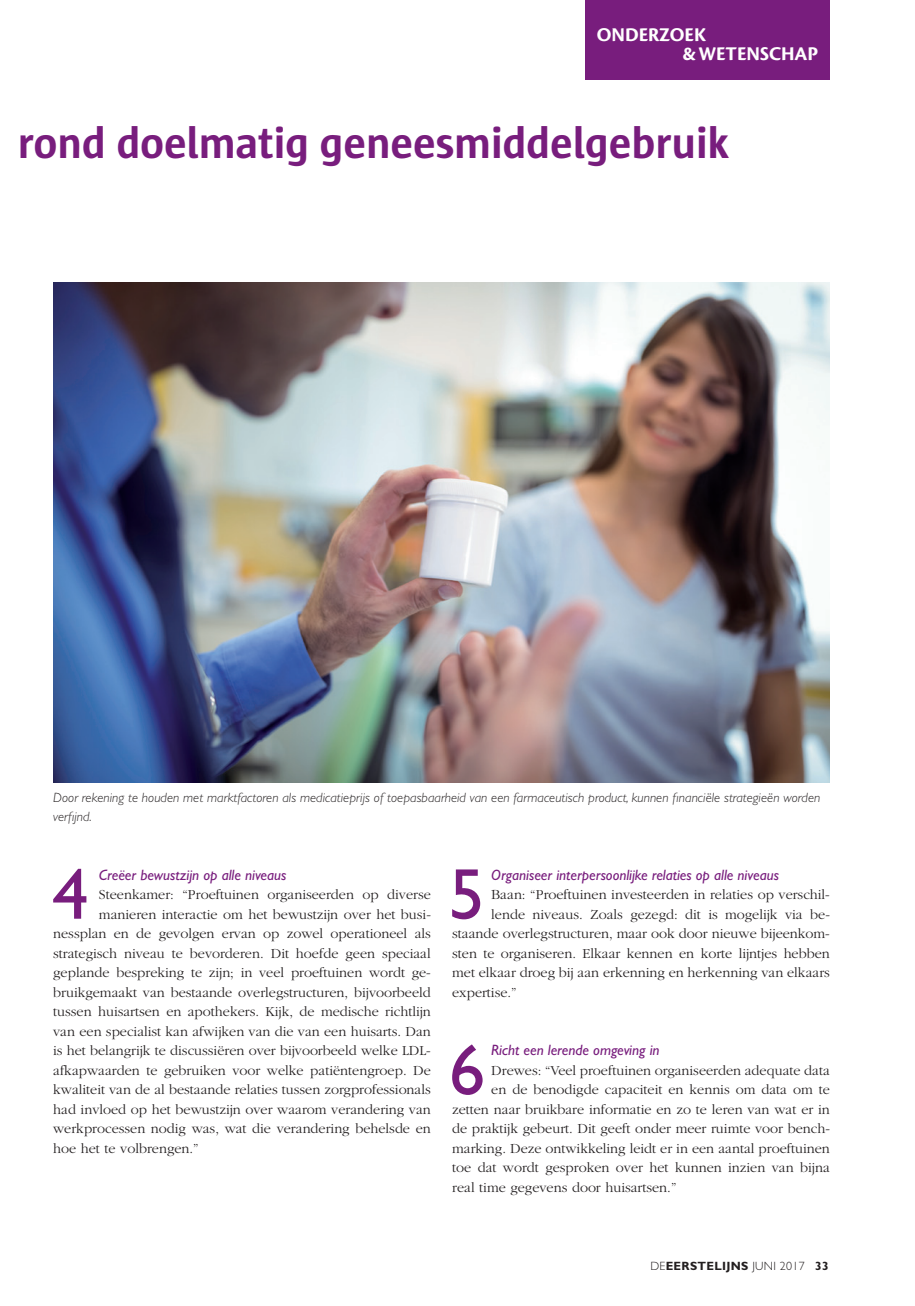
<style>
.page{position:relative;width:915px;height:1306px;background:#fff}
.page>*{position:absolute;margin:0;border:0;box-sizing:border-box;transform-origin:0 0}
.t1{font:72.15px "Gill Sans";color:#781d7d}
.t2{font:700 45px "Sun";letter-spacing:-.005em;color:#781d7d}
.t3{font:20.25px/19.5px "Cronos MM 700 13";color:#fff}
.t4{font:italic 15px "Gill Sans";color:#781d7d}
.t5{font:300 14.25px "Garamond";color:#231f20}
.t6{font:italic 300 13.5px/19.5px "Gill Sans";letter-spacing:.005em;color:#231f20}
.t7{font:700 12px "Gill Sans";letter-spacing:.025em;color:#231f20}
.s1{font-weight:300}
</style>
<div class="page">
<div style="left:585px;top:0;width:244px;height:80px;background:#781d7d"></div>
<img style="left:53px;top:283px;width:776px;height:499px">
<h3 class="t3" style="left:682px;top:25px;width:137px;text-indent:-85px">ONDERZOEK<br>&amp; WETENSCHAP</h3>
<h2 class="t2" style="left:18px;top:118px;width:712px">rond doelmatig geneesmiddelgebruik</h2>
<p class="t6" style="left:53px;top:787px;width:768px">Door rekening te houden met marktfactoren als medicatieprijs of toepasbaarheid van een farmaceutisch product, kunnen financiële strategieën worden verfijnd.</p>
<h1 class="t1" style="left:52px;top:853px;width:38px">4</h1>
<p class="t4" style="left:99px;top:866px;width:189px">Creëer bewustzijn op alle niveaus</p>
<p class="t5" style="left:99px;top:887px;width:333px">Steenkamer: “Proeftuinen organiseerden op diverse</p>
<p class="t5" style="left:99px;top:906px;width:333px">manieren interactie om het bewustzijn over het busi-</p>
<p class="t5" style="left:53px;top:926px;width:379px">nessplan en de gevolgen ervan op zowel operationeel als</p>
<p class="t5" style="left:53px;top:945px;width:379px">strategisch niveau te bevorderen. Dit hoefde geen speciaal</p>
<p class="t5" style="left:53px;top:965px;width:379px">geplande bespreking te zijn; in veel proeftuinen wordt ge-</p>
<p class="t5" style="left:53px;top:984px;width:379px">bruikgemaakt van bestaande overlegstructuren, bijvoorbeeld</p>
<p class="t5" style="left:53px;top:1004px;width:379px">tussen huisartsen en apothekers. Kijk, de medische richtlijn</p>
<p class="t5" style="left:53px;top:1023px;width:379px">van een specialist kan afwijken van die van een huisarts. Dan</p>
<p class="t5" style="left:53px;top:1043px;width:378px">is het belangrijk te discussiëren over bijvoorbeeld welke LDL-</p>
<p class="t5" style="left:53px;top:1062px;width:379px">afkapwaarden te gebruiken voor welke patiëntengroep. De</p>
<p class="t5" style="left:53px;top:1082px;width:379px">kwaliteit van de al bestaande relaties tussen zorgprofessionals</p>
<p class="t5" style="left:53px;top:1101px;width:379px">had invloed op het bewustzijn over waarom verandering van</p>
<p class="t5" style="left:53px;top:1121px;width:379px">werkprocessen nodig was, wat die verandering behelsde en</p>
<p class="t5" style="left:53px;top:1140px;width:147px">hoe het te volbrengen.”</p>
<h1 class="t1" style="left:448px;top:853px;width:38px">5</h1>
<p class="t4" style="left:491px;top:866px;width:289px">Organiseer interpersoonlijke relaties op alle niveaus</p>
<p class="t5" style="left:491px;top:887px;width:340px">Baan: “Proeftuinen investeerden in relaties op verschil-</p>
<p class="t5" style="left:491px;top:906px;width:340px">lende niveaus. Zoals gezegd: dit is mogelijk via be-</p>
<p class="t5" style="left:452px;top:926px;width:379px">staande overlegstructuren, maar ook door nieuwe bijeenkom-</p>
<p class="t5" style="left:452px;top:945px;width:379px">sten te organiseren. Elkaar kennen en korte lijntjes hebben</p>
<p class="t5" style="left:452px;top:965px;width:379px">met elkaar droeg bij aan erkenning en herkenning van elkaars</p>
<p class="t5" style="left:452px;top:984px;width:66px">expertise.”</p>
<h1 class="t1" style="left:449px;top:1028px;width:38px">6</h1>
<p class="t4" style="left:491px;top:1041px;width:170px">Richt een lerende omgeving in</p>
<p class="t5" style="left:491px;top:1062px;width:340px">Drewes: “Veel proeftuinen organiseerden adequate data</p>
<p class="t5" style="left:491px;top:1082px;width:340px">en de benodigde capaciteit en kennis om data om te</p>
<p class="t5" style="left:452px;top:1101px;width:379px">zetten naar bruikbare informatie en zo te leren van wat er in</p>
<p class="t5" style="left:452px;top:1121px;width:379px">de praktijk gebeurt. Dit geeft onder meer ruimte voor bench-</p>
<p class="t5" style="left:452px;top:1140px;width:379px">marking. Deze ontwikkeling leidt er in een aantal proeftuinen</p>
<p class="t5" style="left:452px;top:1160px;width:379px">toe dat wordt gesproken over het kunnen inzien van bijna</p>
<p class="t5" style="left:452px;top:1179px;width:226px">real time gegevens door huisartsen.”</p>
<p class="t7" style="left:650px;top:1258px;width:180px"><span class="s1">DE</span>EERSTELIJNS <span class="s1">JUNI 2017</span> 33</p>
</div>
